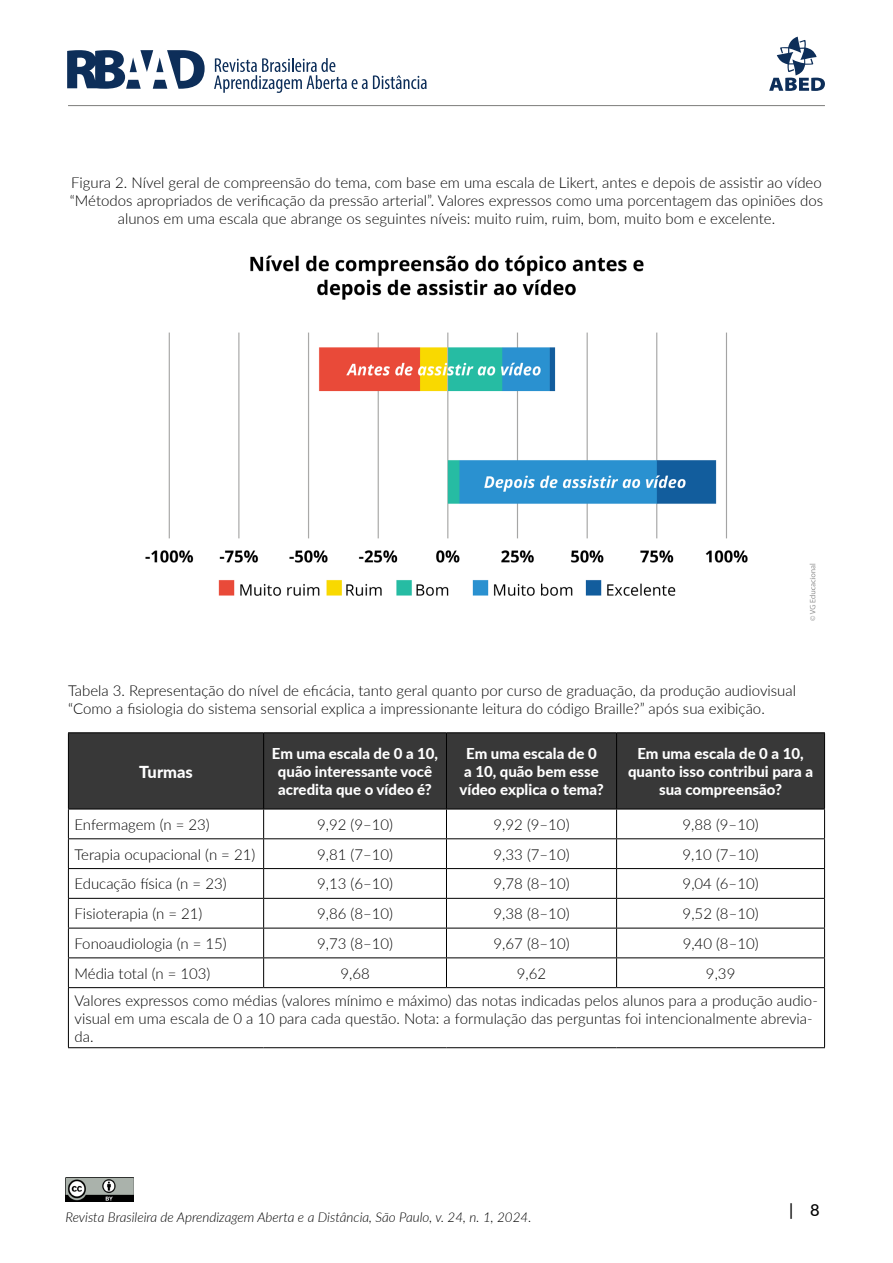
<style>
.page{position:relative;width:893px;height:1263px;background:#fff}
.page>*{position:absolute;margin:0;border:0;box-sizing:border-box;transform-origin:0 0}
.t1{font:800 16.5px "Lato";color:#fff}
.t2{font:500 16.5px "Lato";color:#000}
.t3{font:300 15px/18px "Lato";color:#000}
.t4{font:800 15px/18px "Lato";color:#fff;text-align:center}
.t5{font:italic 300 13.5px "Lato";color:#000}
</style>
<div class="page">
<svg style="left:214px;top:58px;width:213px;height:35px"></svg>
<svg style="left:67px;top:50px;width:138px;height:39px"></svg>
<svg style="left:769px;top:37px;width:56px;height:54px"></svg>
<hr style="left:68px;top:105px;width:757px;height:1px;background:#7d7d7a">
<img style="left:65px;top:1177px;width:69px;height:24px">
<img style="left:145px;top:255px;width:671px;height:366px">
<div style="left:69px;top:733px;width:755px;height:76px;background:#383838"></div>
<hr style="left:68px;top:732px;width:196px;height:1px;background:#000">
<hr style="left:68px;top:733px;width:1px;height:76px;background:#000">
<hr style="left:264px;top:732px;width:182px;height:1px;background:#000">
<hr style="left:263px;top:733px;width:1px;height:76px;background:#000">
<hr style="left:446px;top:732px;width:171px;height:1px;background:#000">
<hr style="left:446px;top:733px;width:1px;height:76px;background:#000">
<hr style="left:617px;top:732px;width:208px;height:1px;background:#000">
<hr style="left:616px;top:733px;width:1px;height:76px;background:#000">
<hr style="left:824px;top:733px;width:1px;height:76px;background:#000">
<hr style="left:68px;top:809px;width:196px;height:1px;background:#000">
<hr style="left:264px;top:809px;width:182px;height:1px;background:#000">
<hr style="left:446px;top:809px;width:171px;height:1px;background:#000">
<hr style="left:617px;top:809px;width:208px;height:1px;background:#000">
<hr style="left:68px;top:838px;width:196px;height:1px;background:#000">
<hr style="left:264px;top:838px;width:182px;height:1px;background:#000">
<hr style="left:446px;top:838px;width:171px;height:1px;background:#000">
<hr style="left:617px;top:838px;width:208px;height:1px;background:#000">
<hr style="left:68px;top:868px;width:196px;height:1px;background:#000">
<hr style="left:264px;top:868px;width:182px;height:1px;background:#000">
<hr style="left:446px;top:868px;width:171px;height:1px;background:#000">
<hr style="left:617px;top:868px;width:208px;height:1px;background:#000">
<hr style="left:68px;top:898px;width:196px;height:1px;background:#000">
<hr style="left:264px;top:898px;width:182px;height:1px;background:#000">
<hr style="left:446px;top:898px;width:171px;height:1px;background:#000">
<hr style="left:617px;top:898px;width:208px;height:1px;background:#000">
<hr style="left:68px;top:928px;width:196px;height:1px;background:#000">
<hr style="left:264px;top:928px;width:182px;height:1px;background:#000">
<hr style="left:446px;top:928px;width:171px;height:1px;background:#000">
<hr style="left:617px;top:928px;width:208px;height:1px;background:#000">
<hr style="left:68px;top:957px;width:196px;height:1px;background:#000">
<svg style="left:68px;top:809px;width:1px;height:178px"></svg>
<hr style="left:264px;top:957px;width:182px;height:1px;background:#000">
<svg style="left:263px;top:809px;width:1px;height:178px"></svg>
<hr style="left:446px;top:957px;width:171px;height:1px;background:#000">
<svg style="left:446px;top:809px;width:1px;height:178px"></svg>
<hr style="left:617px;top:957px;width:208px;height:1px;background:#000">
<svg style="left:616px;top:809px;width:1px;height:178px"></svg>
<svg style="left:824px;top:809px;width:1px;height:178px"></svg>
<hr style="left:68px;top:987px;width:196px;height:1px;background:#000">
<hr style="left:68px;top:988px;width:1px;height:59px;background:#000">
<hr style="left:264px;top:987px;width:182px;height:1px;background:#000">
<hr style="left:446px;top:987px;width:171px;height:1px;background:#000">
<hr style="left:617px;top:987px;width:208px;height:1px;background:#000">
<hr style="left:824px;top:988px;width:1px;height:59px;background:#000">
<hr style="left:68px;top:1047px;width:196px;height:1px;background:#000">
<hr style="left:264px;top:1047px;width:182px;height:1px;background:#000">
<hr style="left:446px;top:1047px;width:171px;height:1px;background:#000">
<hr style="left:617px;top:1047px;width:208px;height:1px;background:#000">
<p class="t3" style="left:70px;top:173px;width:755px;text-align:center">Figura 2. Nível geral de compreensão do tema, com base em uma escala de Likert, antes e depois de assistir ao vídeo “Métodos apropriados de verificação da pressão arterial”. Valores expressos como uma porcentagem das opiniões dos alunos em uma escala que abrange os seguintes níveis: muito ruim, ruim, bom, muito bom e excelente.</p>
<p class="t3" style="left:68px;top:681px;width:729px">Tabela 3. Representação do nível de eficácia, tanto geral quanto por curso de graduação, da produção audiovisual “Como a fisiologia do sistema sensorial explica a impressionante leitura do código Braille?” após sua exibição.</p>
<p class="t1" style="left:139px;top:759px;width:55px">Turmas</p>
<p class="t4" style="left:272px;top:744px;width:168px">Em uma escala de 0 a 10, quão interessante você acredita que o vídeo é?</p>
<p class="t4" style="left:459px;top:744px;width:146px">Em uma escala de 0<br>a 10, quão bem esse vídeo explica o tema?</p>
<p class="t4" style="left:628px;top:744px;width:187px">Em uma escala de 0 a 10, quanto isso contribui para a sua compreensão?</p>
<p class="t3" style="left:74px;top:815px;width:137px">Enfermagem (n = 23)</p>
<p class="t3" style="left:317px;top:815px;width:77px">9,92 (9–10)</p>
<p class="t3" style="left:494px;top:815px;width:77px">9,92 (9–10)</p>
<p class="t3" style="left:683px;top:815px;width:77px">9,88 (9–10)</p>
<p class="t3" style="left:74px;top:845px;width:182px">Terapia ocupacional (n = 21)</p>
<p class="t3" style="left:317px;top:845px;width:77px">9,81 (7–10)</p>
<p class="t3" style="left:494px;top:845px;width:77px">9,33 (7–10)</p>
<p class="t3" style="left:683px;top:845px;width:77px">9,10 (7–10)</p>
<p class="t3" style="left:74px;top:874px;width:154px">Educação física (n = 23)</p>
<p class="t3" style="left:317px;top:874px;width:77px">9,13 (6–10)</p>
<p class="t3" style="left:494px;top:874px;width:77px">9,78 (8–10)</p>
<p class="t3" style="left:683px;top:874px;width:77px">9,04 (6–10)</p>
<p class="t3" style="left:74px;top:904px;width:130px">Fisioterapia (n = 21)</p>
<p class="t3" style="left:317px;top:904px;width:77px">9,86 (8–10)</p>
<p class="t3" style="left:494px;top:904px;width:77px">9,38 (8–10)</p>
<p class="t3" style="left:683px;top:904px;width:77px">9,52 (8–10)</p>
<p class="t3" style="left:74px;top:934px;width:154px">Fonoaudiologia (n = 15)</p>
<p class="t3" style="left:317px;top:934px;width:77px">9,73 (8–10)</p>
<p class="t3" style="left:494px;top:934px;width:77px">9,67 (8–10)</p>
<p class="t3" style="left:683px;top:934px;width:77px">9,40 (8–10)</p>
<p class="t3" style="left:74px;top:964px;width:137px">Média total (n = 103)</p>
<p class="t3" style="left:340px;top:964px;width:31px">9,68</p>
<p class="t3" style="left:517px;top:964px;width:31px">9,62</p>
<p class="t3" style="left:74px;top:959px;width:745px;line-height:26.8px;text-indent:631px">9,39<br>Valores expressos como médias (valores mínimo e máximo) das notas indicadas pelos alunos para a produção audio-</p>
<p class="t3" style="left:74px;top:1009px;width:740px">visual em uma escala de 0 a 10 para cada questão. Nota: a formulação das perguntas foi intencionalmente abrevia&shy;da.</p>
<p class="t5" style="left:65px;top:1207px;width:468px">Revista Brasileira de Aprendizagem Aberta e a Distância, São Paulo, v. 24, n. 1, 2024.</p>
<p class="t2" style="left:789px;top:1198px;width:32px">| 8</p>
</div>
